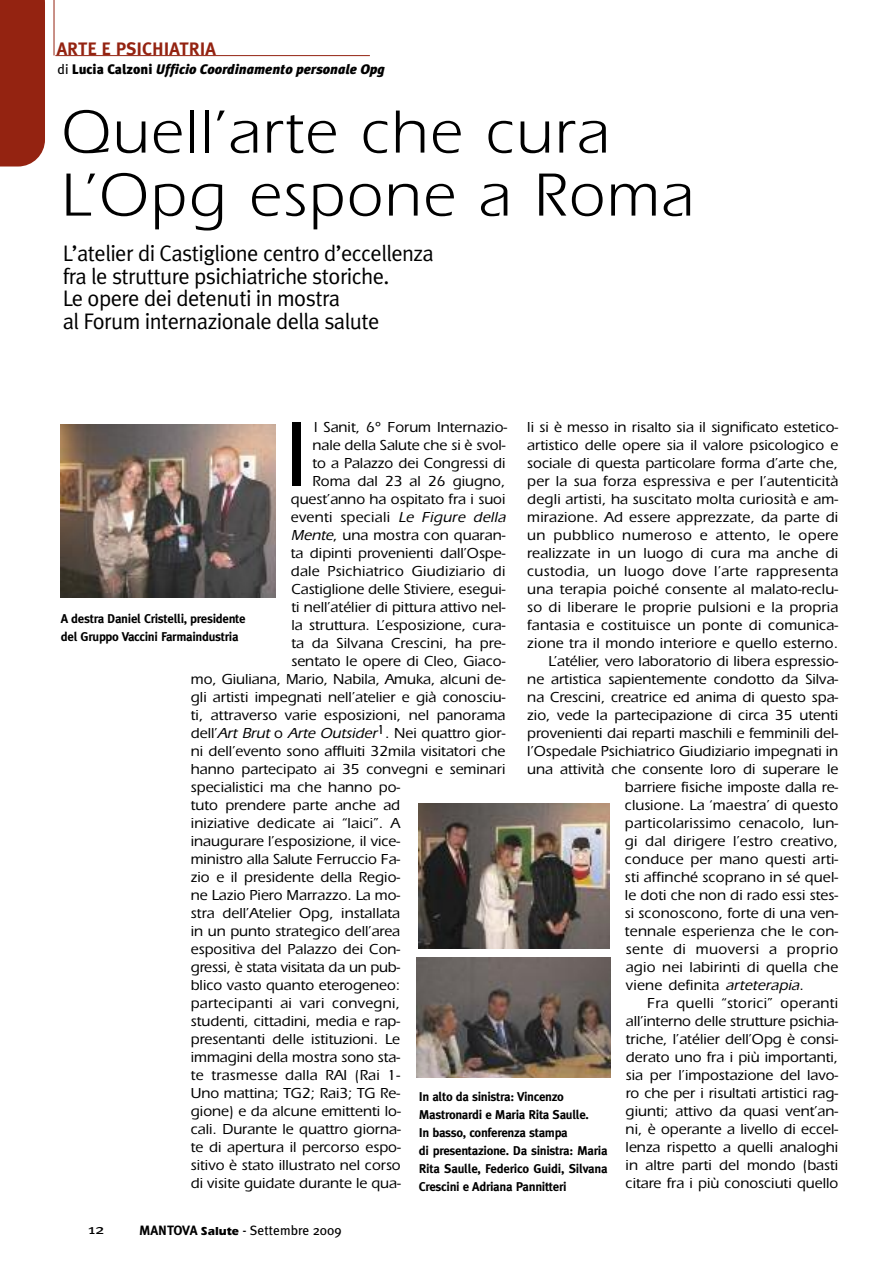
<style>
.page{position:relative;width:893px;height:1263px;background:#fff}
.page>*{position:absolute;margin:0;border:0;box-sizing:border-box;transform-origin:0 0}
.t1{font:500 95.85px "Itc Eras";color:#000}
.t2{font:63px/63px "Itc Eras";letter-spacing:.03em;color:#000}
.t3{font:22.5px/22.5px "Meta Plus Normal";letter-spacing:-.025em;color:#000}
.t4{font:18px "Meta Plus Bold Caps";color:#942311}
.t5{font:500 15px "Itc Eras";color:#000}
.t6{font:500 15px "Itc Eras";letter-spacing:.02em;color:#000}
.t7{font:500 15px "Itc Eras";letter-spacing:.025em;color:#000}
.t8{font:500 15px "Itc Eras";letter-spacing:.03em;color:#000}
.t9{font:italic 900 13.8px "Meta Plus";color:#000}
.t10{font:13.5px "Meta Plus";color:#000}
.t11{font:13.5px "Meta Plus";color:#000;scale:1.3 1}
.t12{font:700 12.75px/18px "Meta Plus";letter-spacing:-.025em;color:#000}
.s1{font-weight:400;font-style:normal}
.s2{font-style:normal}
.s3{font-style:italic}
.s4{font-weight:700}
.s5{font-family:"Itc Eras";font-weight:700;font-size:12px}
</style>
<div class="page">
<div style="left:0;top:0;width:45px;height:166px;background:#942311"></div>
<hr style="left:54px;top:0;width:1px;height:55px;background:#942311">
<hr style="left:55px;top:55px;width:315px;height:1px;background:#942311">
<img style="left:417px;top:957px;width:194px;height:121px">
<img style="left:61px;top:424px;width:215px;height:174px">
<img style="left:419px;top:804px;width:191px;height:144px">
<p class="t4" style="left:57px;top:39px;width:161px">ARTE E PSICHIATRIA</p>
<p class="t9" style="left:57px;top:61px;width:329px"><span class="s1">di</span> <span class="s2">Lucia Calzoni</span> Ufficio Coordinamento personale Opg</p>
<h2 class="t2" style="left:62px;top:107px;width:634px">Quell’arte che cura<br>L’Opg espone a Roma</h2>
<h3 class="t3" style="left:63px;top:242px;width:373px">L’atelier di Castiglione centro d’eccellenza fra le strutture psichiatriche storiche.<br>Le opere dei detenuti in mostra<br>al Forum internazionale della salute</h3>
<p class="t5" style="left:527px;top:422px;width:313px">li si è messo in risalto sia il significato estetico-</p>
<p class="t5" style="left:527px;top:440px;width:313px">artistico delle opere sia il valore psicologico e</p>
<p class="t5" style="left:527px;top:458px;width:313px">sociale di questa particolare forma d’arte che,</p>
<p class="t5" style="left:527px;top:476px;width:313px">per la sua forza espressiva e per l’autenticità</p>
<p class="t5" style="left:527px;top:494px;width:313px">degli artisti, ha suscitato molta curiosità e am-</p>
<p class="t5" style="left:527px;top:512px;width:313px">mirazione. Ad essere apprezzate, da parte di</p>
<p class="t7" style="left:527px;top:530px;width:313px">un pubblico numeroso e attento, le opere</p>
<p class="t5" style="left:527px;top:548px;width:313px">realizzate in un luogo di cura ma anche di</p>
<p class="t6" style="left:527px;top:566px;width:313px">custodia, un luogo dove l’arte rappresenta</p>
<p class="t5" style="left:527px;top:584px;width:313px">una terapia poiché consente al malato-reclu-</p>
<p class="t5" style="left:527px;top:602px;width:313px">so di liberare le proprie pulsioni e la propria</p>
<p class="t5" style="left:527px;top:620px;width:313px">fantasia e costituisce un ponte di comunica-</p>
<p class="t5" style="left:527px;top:638px;width:313px">zione tra il mondo interiore e quello esterno.</p>
<p class="t5" style="left:549px;top:656px;width:291px">L’atélier, vero laboratorio di libera espressio-</p>
<p class="t5" style="left:527px;top:674px;width:313px">ne artistica sapientemente condotto da Silva-</p>
<p class="t5" style="left:527px;top:692px;width:313px">na Crescini, creatrice ed anima di questo spa-</p>
<p class="t5" style="left:527px;top:710px;width:313px">zio, vede la partecipazione di circa 35 utenti</p>
<p class="t5" style="left:527px;top:728px;width:313px">provenienti dai reparti maschili e femminili del-</p>
<p class="t5" style="left:527px;top:746px;width:313px">l’Ospedale Psichiatrico Giudiziario impegnati in</p>
<p class="t5" style="left:527px;top:764px;width:313px">una attività che consente loro di superare le</p>
<p class="t5" style="left:625px;top:782px;width:215px">barriere fisiche imposte dalla re-</p>
<p class="t5" style="left:625px;top:800px;width:215px">clusione. La ‘maestra’ di questo</p>
<p class="t5" style="left:625px;top:818px;width:215px">particolarissimo cenacolo, lun-</p>
<p class="t5" style="left:625px;top:836px;width:215px">gi dal dirigere l’estro creativo,</p>
<p class="t5" style="left:625px;top:854px;width:215px">conduce per mano questi arti-</p>
<p class="t5" style="left:625px;top:872px;width:215px">sti affinché scoprano in sé quel-</p>
<p class="t5" style="left:625px;top:890px;width:215px">le doti che non di rado essi stes-</p>
<p class="t5" style="left:625px;top:908px;width:215px">si sconoscono, forte di una ven-</p>
<p class="t5" style="left:625px;top:926px;width:215px">tennale esperienza che le con-</p>
<p class="t8" style="left:626px;top:944px;width:214px">sente di muoversi a proprio</p>
<p class="t5" style="left:626px;top:962px;width:214px">agio nei labirinti di quella che</p>
<p class="t5" style="left:626px;top:980px;width:179px">viene definita <span class="s3">arteterapia</span>.</p>
<p class="t5" style="left:647px;top:998px;width:193px">Fra quelli “storici” operanti</p>
<p class="t5" style="left:626px;top:1016px;width:214px">all’interno delle strutture psichia-</p>
<p class="t5" style="left:626px;top:1034px;width:214px">triche, l’atélier dell’Opg è consi-</p>
<p class="t5" style="left:626px;top:1052px;width:214px">derato uno fra i più importanti,</p>
<p class="t5" style="left:626px;top:1070px;width:214px">sia per l’impostazione del lavo-</p>
<p class="t5" style="left:626px;top:1088px;width:214px">ro che per i risultati artistici rag-</p>
<p class="t5" style="left:626px;top:1106px;width:214px">giunti; attivo da quasi vent’an-</p>
<p class="t5" style="left:626px;top:1124px;width:214px">ni, è operante a livello di eccel-</p>
<p class="t5" style="left:626px;top:1142px;width:214px">lenza rispetto a quelli analoghi</p>
<p class="t5" style="left:626px;top:1160px;width:214px">in altre parti del mondo (basti</p>
<p class="t5" style="left:626px;top:1178px;width:214px">citare fra i più conosciuti quello</p>
<h1 class="t1" style="left:285px;top:422px;width:25px">I</h1>
<p class="t5" style="left:314px;top:422px;width:194px">l Sanit, 6° Forum Internazio-</p>
<p class="t5" style="left:313px;top:440px;width:194px">nale della Salute che si è svol-</p>
<p class="t5" style="left:313px;top:458px;width:194px">to a Palazzo dei Congressi di</p>
<p class="t5" style="left:313px;top:476px;width:194px">Roma dal 23 al 26 giugno,</p>
<p class="t5" style="left:291px;top:494px;width:216px">quest’anno ha ospitato fra i suoi</p>
<p class="t5" style="left:291px;top:512px;width:219px">eventi speciali <span class="s3">Le Figure della</span></p>
<p class="t5" style="left:291px;top:530px;width:216px"><span class="s3">Mente</span>, una mostra con quaran-</p>
<p class="t5" style="left:291px;top:548px;width:216px">ta dipinti provenienti dall’Ospe-</p>
<p class="t5" style="left:291px;top:566px;width:216px">dale Psichiatrico Giudiziario di</p>
<p class="t5" style="left:291px;top:584px;width:216px">Castiglione delle Stiviere, esegui-</p>
<p class="t5" style="left:291px;top:602px;width:216px">ti nell’atélier di pittura attivo nel-</p>
<p class="t5" style="left:291px;top:620px;width:216px">la struttura. L’esposizione, cura-</p>
<p class="t5" style="left:291px;top:638px;width:216px">ta da Silvana Crescini, ha pre-</p>
<p class="t5" style="left:291px;top:656px;width:216px">sentato le opere di Cleo, Giaco-</p>
<p class="t5" style="left:191px;top:674px;width:316px">mo, Giuliana, Mario, Nabila, Amuka, alcuni de-</p>
<p class="t5" style="left:191px;top:692px;width:316px">gli artisti impegnati nell’atelier e già conosciu-</p>
<p class="t5" style="left:191px;top:710px;width:316px">ti, attraverso varie esposizioni, nel panorama</p>
<p class="t5" style="left:191px;top:728px;width:316px">dell’<span class="s3">Art Brut</span> o <span class="s3">Arte Outsider</span><sup>1</sup>. Nei quattro gior-</p>
<p class="t5" style="left:191px;top:746px;width:316px">ni dell’evento sono affluiti 32mila visitatori che</p>
<p class="t5" style="left:191px;top:764px;width:316px">hanno partecipato ai 35 convegni e seminari</p>
<p class="t5" style="left:191px;top:782px;width:211px">specialistici ma che hanno po-</p>
<p class="t5" style="left:191px;top:800px;width:211px">tuto prendere parte anche ad</p>
<p class="t5" style="left:191px;top:818px;width:211px">iniziative dedicate ai “laici”. A</p>
<p class="t5" style="left:191px;top:836px;width:211px">inaugurare l’esposizione, il vice-</p>
<p class="t5" style="left:191px;top:854px;width:211px">ministro alla Salute Ferruccio Fa-</p>
<p class="t5" style="left:191px;top:872px;width:211px">zio e il presidente della Regio-</p>
<p class="t5" style="left:191px;top:890px;width:211px">ne Lazio Piero Marrazzo. La mo-</p>
<p class="t5" style="left:191px;top:908px;width:211px">stra dell’Atelier Opg, installata</p>
<p class="t5" style="left:191px;top:926px;width:211px">in un punto strategico dell’area</p>
<p class="t5" style="left:191px;top:944px;width:211px">espositiva del Palazzo dei Con-</p>
<p class="t5" style="left:191px;top:962px;width:211px">gressi, è stata visitata da un pub-</p>
<p class="t5" style="left:191px;top:980px;width:211px">blico vasto quanto eterogeneo:</p>
<p class="t5" style="left:191px;top:998px;width:211px">partecipanti ai vari convegni,</p>
<p class="t5" style="left:191px;top:1016px;width:211px">studenti, cittadini, media e rap-</p>
<p class="t5" style="left:191px;top:1034px;width:211px">presentanti delle istituzioni. Le</p>
<p class="t5" style="left:191px;top:1052px;width:211px">immagini della mostra sono sta-</p>
<p class="t5" style="left:191px;top:1070px;width:211px">te trasmesse dalla RAI (Rai 1-</p>
<p class="t5" style="left:191px;top:1088px;width:211px">Uno mattina; TG2; Rai3; TG Re-</p>
<p class="t5" style="left:191px;top:1106px;width:211px">gione) e da alcune emittenti lo-</p>
<p class="t5" style="left:191px;top:1124px;width:211px">cali. Durante le quattro giorna-</p>
<p class="t5" style="left:191px;top:1142px;width:211px">te di apertura il percorso espo-</p>
<p class="t5" style="left:191px;top:1160px;width:211px">sitivo è stato illustrato nel corso</p>
<p class="t5" style="left:191px;top:1178px;width:211px">di visite guidate durante le qua-</p>
<p class="t12" style="left:61px;top:609px;width:186px">A destra Daniel Cristelli, presidente del Gruppo Vaccini Farmaindustria</p>
<p class="t12" style="left:419px;top:1088px;width:190px">In alto da sinistra: Vincenzo<br>Mastronardi e Maria Rita Saulle.<br>In basso, conferenza stampa<br>di presentazione. Da sinistra: Maria<br>Rita Saulle, Federico Guidi, Silvana<br>Crescini e Adriana Pannitteri</p>
<p class="t11" style="left:88px;top:1221px;width:14px">12</p>
<p class="t10" style="left:139px;top:1222px;width:204px"><span class="s4">MANTOVA</span> <span class="s5">Salute</span> - Settembre 2009</p>
</div>
